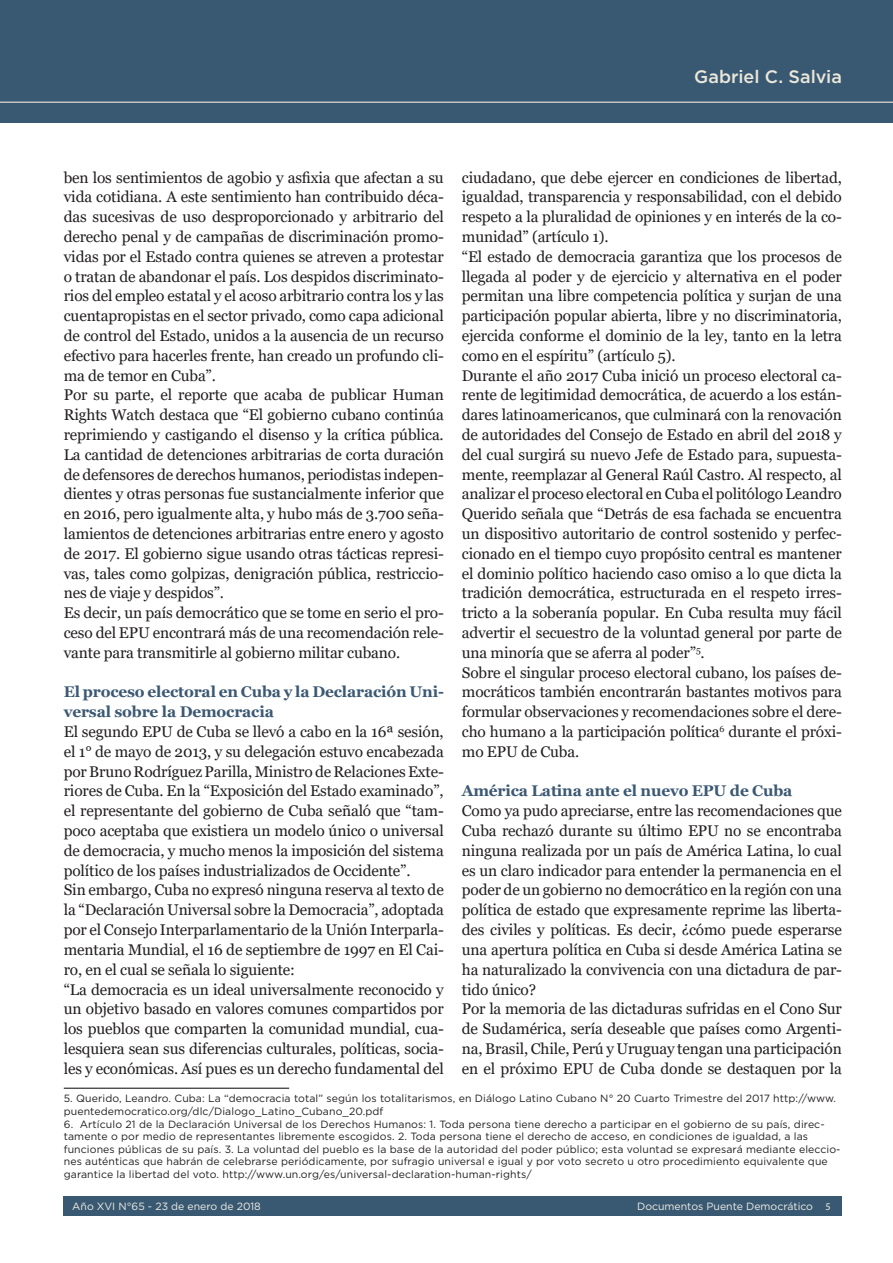
<style>
.page{position:relative;width:893px;height:1263px;background:#fff}
.page>*{position:absolute;margin:0;border:0;box-sizing:border-box;transform-origin:0 0}
.t1{font:500 18px "Gotham";color:#ebe7da}
.texto{font:15.45px/19.8px "Georgia";letter-spacing:-.01em;color:#231f20;text-align:justify}
.texto-2{font:700 15.45px/19.8px "Georgia";letter-spacing:-.01em;color:#3c5973}
.t2{font:10.5px/12.6px "Gotham";letter-spacing:.01em;color:#231f20}
.t3{font:10.5px "Gotham";color:#f1eee5}
.s1{font-family:"Myriad Pro";font-size:10.2px;color:#efebe1}
</style>
<div class="page">
<div style="left:64px;top:1197px;width:778px;height:19px;background:#395973"></div>
<div style="left:0;top:0;width:893px;height:122px;background:#395973"></div>
<hr style="left:0;top:102px;width:893px;height:1px;background:#ebe7da">
<hr style="left:64px;top:1088px;width:225px;height:1px;background:#231f20">
<p class="t1" style="left:694px;top:65px;width:149px">Gabriel C. Salvia</p>
<p class="texto" style="left:64px;top:168px;width:382px">ben los sentimientos de agobio y asfixia que afectan a su vida cotidiana. A este sentimiento han contribuido déca&shy;das sucesivas de uso desproporcionado y arbitrario del derecho penal y de campañas de discriminación promo&shy;vidas por el Estado contra quienes se atreven a protestar o tratan de abandonar el país. Los despidos discriminato&shy;rios del empleo estatal y el acoso arbitrario contra los y las cuentapropistas en el sector privado, como capa adicional de control del Estado, unidos a la ausencia de un recurso efectivo para hacerles frente, han creado un profundo cli&shy;ma de temor en Cuba”.</p>
<p class="texto" style="left:64px;top:385px;width:382px">Por su parte, el reporte que acaba de publicar Human Rights Watch destaca que “El gobierno cubano continúa reprimiendo y castigando el disenso y la crítica pública.<br>La cantidad de detenciones arbitrarias de corta duración de defensores de derechos humanos, periodistas indepen&shy;dientes y otras personas fue sustancialmente inferior que en 2016, pero igualmente alta, y hubo más de 3.700 seña&shy;lamientos de detenciones arbitrarias entre enero y agosto de 2017. El gobierno sigue usando otras tácticas represi&shy;vas, tales como golpizas, denigración pública, restriccio&shy;nes de viaje y despidos”.</p>
<p class="texto" style="left:64px;top:603px;width:382px">Es decir, un país democrático que se tome en serio el pro&shy;ceso del EPU encontrará más de una recomendación rele&shy;vante para transmitirle al gobierno militar cubano.</p>
<p class="texto-2" style="left:64px;top:682px;width:382px">El proceso electoral en Cuba y la Declaración Uni&shy;versal sobre la Democracia</p>
<p class="texto" style="left:64px;top:722px;width:382px">El segundo EPU de Cuba se llevó a cabo en la 16ª sesión, el 1° de mayo de 2013, y su delegación estuvo encabezada por Bruno Rodríguez Parilla, Ministro de Relaciones Exte&shy;riores de Cuba. En la “Exposición del Estado examinado”, el representante del gobierno de Cuba señaló que “tam&shy;poco aceptaba que existiera un modelo único o universal de democracia, y mucho menos la imposición del sistema político de los países industrializados de Occidente”.</p>
<p class="texto" style="left:64px;top:880px;width:382px">Sin embargo, Cuba no expresó ninguna reserva al texto de la “Declaración Universal sobre la Democracia”, adoptada por el Consejo Interparlamentario de la Unión Interparla&shy;mentaria Mundial, el 16 de septiembre de 1997 en El Cai&shy;ro, en el cual se señala lo siguiente:</p>
<p class="texto" style="left:64px;top:979px;width:382px">“La democracia es un ideal universalmente reconocido y un objetivo basado en valores comunes compartidos por los pueblos que comparten la comunidad mundial, cua&shy;lesquiera sean sus diferencias culturales, políticas, socia&shy;les y económicas. Así pues es un derecho fundamental del</p>
<p class="texto" style="left:462px;top:168px;width:382px">ciudadano, que debe ejercer en condiciones de libertad, igualdad, transparencia y responsabilidad, con el debido respeto a la pluralidad de opiniones y en interés de la co&shy;munidad” (artículo 1).</p>
<p class="texto" style="left:462px;top:247px;width:382px">“El estado de democracia garantiza que los procesos de llegada al poder y de ejercicio y alternativa en el poder permitan una libre competencia política y surjan de una participación popular abierta, libre y no discriminatoria, ejercida conforme el dominio de la ley, tanto en la letra como en el espíritu” (artículo 5).</p>
<p class="texto" style="left:462px;top:366px;width:382px">Durante el año 2017 Cuba inició un proceso electoral ca&shy;rente de legitimidad democrática, de acuerdo a los están&shy;dares latinoamericanos, que culminará con la renovación de autoridades del Consejo de Estado en abril del 2018 y del cual surgirá su nuevo Jefe de Estado para, supuesta&shy;mente, reemplazar al General Raúl Castro. Al respecto, al analizar el proceso electoral en Cuba el politólogo Leandro Querido señala que “Detrás de esa fachada se encuentra un dispositivo autoritario de control sostenido y perfec&shy;cionado en el tiempo cuyo propósito central es mantener el dominio político haciendo caso omiso a lo que dicta la tradición democrática, estructurada en el respeto irres&shy;tricto a la soberanía popular. En Cuba resulta muy fácil advertir el secuestro de la voluntad general por parte de una minoría que se aferra al poder”<sup>5</sup>.</p>
<p class="texto" style="left:462px;top:663px;width:382px">Sobre el singular proceso electoral cubano, los países de&shy;mocráticos también encontrarán bastantes motivos para formular observaciones y recomendaciones sobre el dere&shy;cho humano a la participación política<sup>6</sup> durante el próxi&shy;mo EPU de Cuba.</p>
<p class="texto-2" style="left:462px;top:781px;width:332px">América Latina ante el nuevo EPU de Cuba</p>
<p class="texto" style="left:462px;top:801px;width:382px">Como ya pudo apreciarse, entre las recomendaciones que Cuba rechazó durante su último EPU no se encontraba ninguna realizada por un país de América Latina, lo cual es un claro indicador para entender la permanencia en el poder de un gobierno no democrático en la región con una política de estado que expresamente reprime las liberta&shy;des civiles y políticas. Es decir, ¿cómo puede esperarse una apertura política en Cuba si desde América Latina se ha naturalizado la convivencia con una dictadura de par&shy;tido único?</p>
<p class="texto" style="left:462px;top:999px;width:382px">Por la memoria de las dictaduras sufridas en el Cono Sur de Sudamérica, sería deseable que países como Argenti&shy;na, Brasil, Chile, Perú y Uruguay tengan una participación en el próximo EPU de Cuba donde se destaquen por la</p>
<p class="t2" style="left:64px;top:1092px;width:774px">5. Querido, Leandro. Cuba: La “democracia total” según los totalitarismos, en Diálogo Latino Cubano N° 20 Cuarto Trimestre del 2017 http://www. puentedemocratico.org/dlc/Dialogo_Latino_Cubano_20.pdf</p>
<p class="t2" style="left:64px;top:1117px;width:778px">6. Artículo 21 de la Declaración Universal de los Derechos Humanos: 1. Toda persona tiene derecho a participar en el gobierno de su país, direc&shy;tamente o por medio de representantes libremente escogidos. 2. Toda persona tiene el derecho de acceso, en condiciones de igualdad, a las funciones públicas de su país. 3. La voluntad del pueblo es la base de la autoridad del poder público; esta voluntad se expresará mediante eleccio&shy;nes auténticas que habrán de celebrarse periódicamente, por sufragio universal e igual y por voto secreto u otro procedimiento equivalente que garantice la libertad del voto. http://www.un.org/es/universal-declaration-human-rights/</p>
<p class="t3" style="left:72px;top:1200px;width:190px">Año XVI N°65 - 23 de enero de 2018</p>
<p class="t3" style="left:637px;top:1200px;width:195px">Documentos Puente Democrático <span class="s1">5</span></p>
</div>
